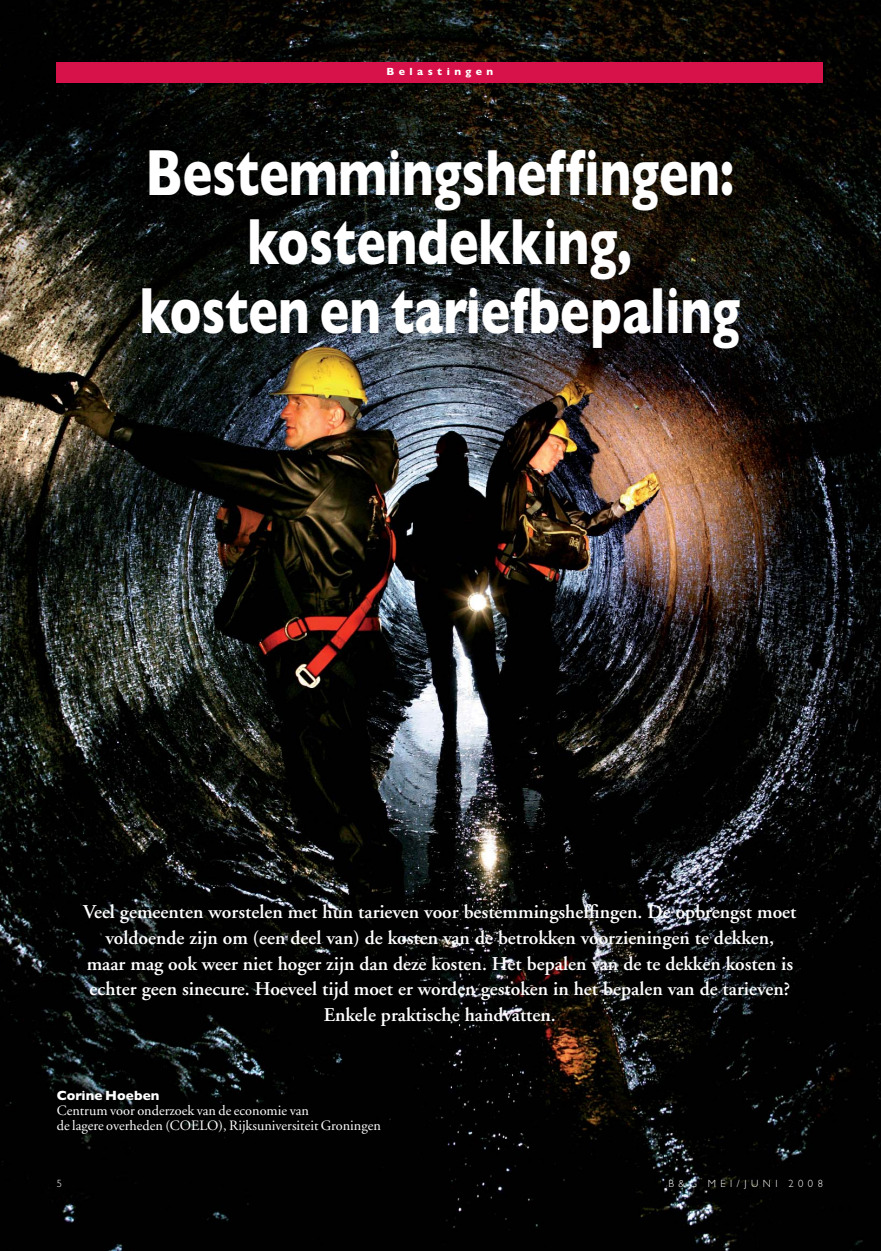
<style>
.page{position:relative;width:881px;height:1251px;background:#fff}
.page>*{position:absolute;margin:0;border:0;box-sizing:border-box;transform-origin:0 0}
.t1{font:700 66px/69px "Gill Sans";color:#fff;text-align:center;scale:.75 1}
.t2{font:600 19.5px/25.5px "Adobe Garamond";color:#fff;text-align:center}
.t3{font:14.25px/15px "Adobe Garamond";color:#fff}
.t4{font:700 13.5px "Gill Sans";color:#fff}
.t5{font:300 10.5px "Gill Sans";letter-spacing:.425em;color:#fff}
.t6{font:700 10.5px "Gill Sans";letter-spacing:.425em;color:#fff}
</style>
<div class="page">
<img style="left:0;top:0;width:880px;height:1250px">
<div style="left:57px;top:62px;width:765px;height:20px;background:#d71149"></div>
<p class="t6" style="left:386px;top:68px;width:108px">Belastingen</p>
<h1 class="t1" style="left:140px;top:145px;width:801px">Bestemmingsheffingen: kostendekking,<br>kosten en tariefbepaling</h1>
<p class="t2" style="left:83px;top:901px;width:714px">Veel gemeenten worstelen met hun tarieven voor bestemmingsheffingen. De opbrengst moet voldoende zijn om (een deel van) de kosten van de betrokken voorzieningen te dekken,<br>maar mag ook weer niet hoger zijn dan deze kosten. Het bepalen van de te dekken kosten is echter geen sinecure. Hoeveel tijd moet er worden gestoken in het bepalen van de tarieven?<br>Enkele praktische handvatten.</p>
<p class="t4" style="left:57px;top:1090px;width:104px">Corine Hoeben</p>
<p class="t3" style="left:57px;top:1103px;width:325px">Centrum voor onderzoek van de economie van<br>de lagere overheden (COELO), Rijksuniversiteit Groningen</p>
<p class="t5" style="left:57px;top:1179px;width:7px">5</p>
<p class="t5" style="left:668px;top:1179px;width:156px">B&amp;G MEI/JUNI 2008</p>
</div>
